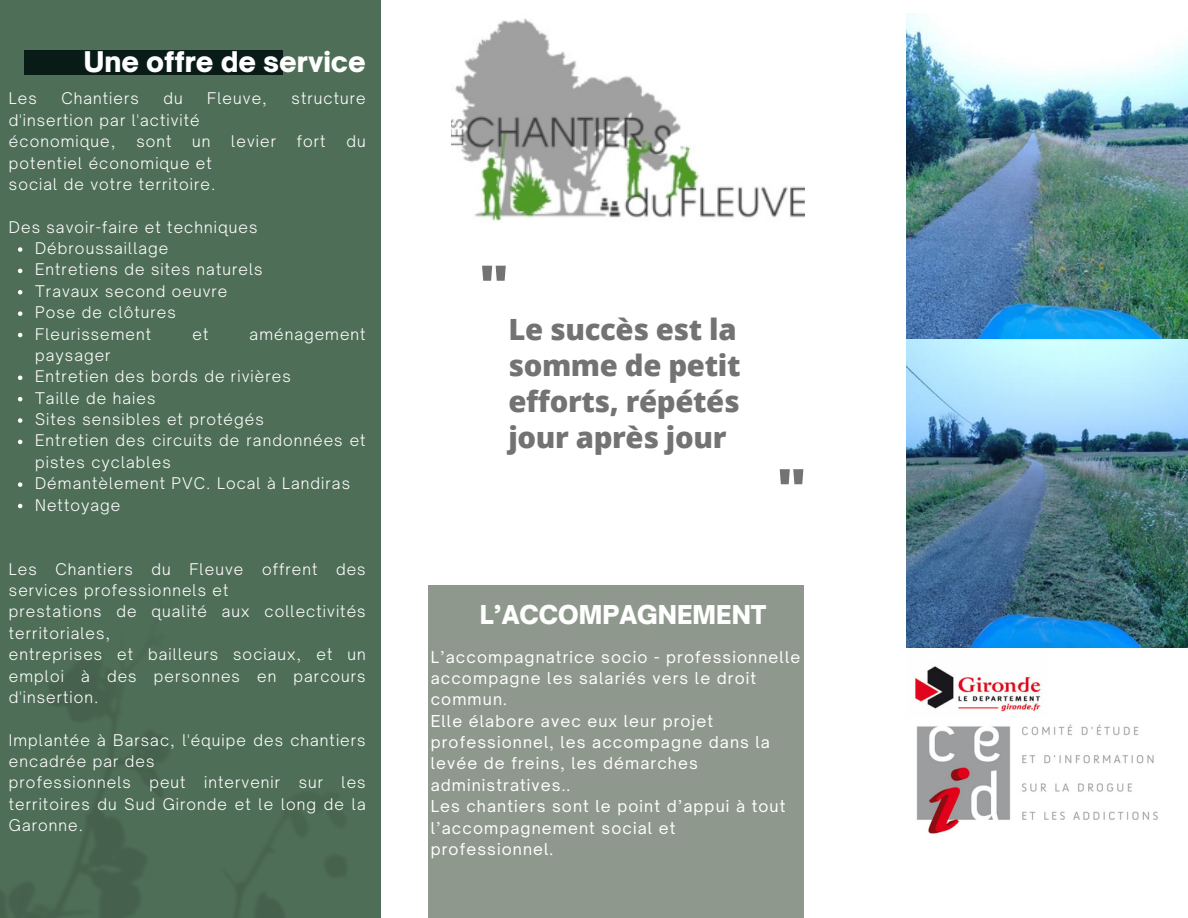
<style>
.page{position:relative;width:1188px;height:918px;background:#fff}
.page>*{position:absolute;margin:0;border:0;box-sizing:border-box;transform-origin:0 0}
.t1{font:800 58.5px "Open Sans";color:#737373}
.t2{font:800 29.25px/36px "Open Sans";letter-spacing:-.01em;color:#737373}
.t3{font:900 27.3px "Open Sauce One";color:#fff}
.t4{font:900 24.9px "Open Sauce One";color:#fff}
.t5{font:15.75px/21.3px "Open Sauce One";letter-spacing:.07em;color:#fff}
.t6{font:300 15.45px/21.3px "Open Sauce One";letter-spacing:.07em;color:#fff}
</style>
<div class="page">
<div style="left:0;top:0;width:380px;height:918px;background:#4f6e57"></div>
<img style="left:0;top:594px;width:381px;height:324px">
<img style="left:916px;top:724px;width:242px;height:110px">
<div style="left:428px;top:585px;width:376px;height:333px;background:#8f988d"></div>
<img style="left:451px;top:18px;width:353px;height:204px">
<div style="left:24px;top:51px;width:259px;height:24px;background:#081b17"></div>
<img style="left:914px;top:666px;width:127px;height:46px">
<img style="left:907px;top:14px;width:281px;height:326px">
<img style="left:906px;top:340px;width:282px;height:308px">
<svg style="left:18px;top:247px;width:4px;height:5px"></svg>
<svg style="left:18px;top:269px;width:4px;height:4px"></svg>
<svg style="left:18px;top:290px;width:4px;height:5px"></svg>
<svg style="left:18px;top:311px;width:4px;height:5px"></svg>
<svg style="left:18px;top:333px;width:4px;height:4px"></svg>
<svg style="left:18px;top:376px;width:4px;height:4px"></svg>
<svg style="left:18px;top:397px;width:4px;height:4px"></svg>
<svg style="left:18px;top:418px;width:4px;height:5px"></svg>
<svg style="left:18px;top:440px;width:4px;height:4px"></svg>
<svg style="left:18px;top:482px;width:4px;height:5px"></svg>
<svg style="left:18px;top:504px;width:4px;height:4px"></svg>
<p class="t3" style="left:84px;top:45px;width:284px">Une offre de service</p>
<p class="t6" style="left:9px;top:88px;width:29px">Les</p>
<p class="t6" style="left:61px;top:88px;width:79px">Chantiers</p>
<p class="t6" style="left:163px;top:88px;width:21px">du</p>
<p class="t6" style="left:207px;top:88px;width:61px">Fleuve,</p>
<p class="t6" style="left:292px;top:88px;width:76px">structure</p>
<p class="t6" style="left:9px;top:109px;width:192px">d'insertion par l'activité</p>
<p class="t6" style="left:9px;top:131px;width:108px">économique,</p>
<p class="t6" style="left:136px;top:131px;width:37px">sont</p>
<p class="t6" style="left:192px;top:131px;width:20px">un</p>
<p class="t6" style="left:231px;top:131px;width:46px">levier</p>
<p class="t6" style="left:297px;top:131px;width:30px">fort</p>
<p class="t6" style="left:346px;top:131px;width:21px">du</p>
<p class="t6" style="left:9px;top:152px;width:204px">potentiel économique et</p>
<p class="t6" style="left:9px;top:173px;width:208px">social de votre territoire.</p>
<p class="t6" style="left:9px;top:216px;width:250px">Des savoir-faire et techniques</p>
<p class="t6" style="left:35px;top:237px;width:135px">Débroussaillage</p>
<p class="t6" style="left:35px;top:259px;width:229px">Entretiens de sites naturels</p>
<p class="t6" style="left:35px;top:280px;width:194px">Travaux second oeuvre</p>
<p class="t6" style="left:35px;top:302px;width:142px">Pose de clôtures</p>
<p class="t6" style="left:35px;top:323px;width:118px">Fleurissement</p>
<p class="t6" style="left:192px;top:323px;width:17px">et</p>
<p class="t6" style="left:250px;top:323px;width:118px">aménagement</p>
<p class="t6" style="left:35px;top:344px;width:77px">paysager</p>
<p class="t6" style="left:35px;top:366px;width:257px">Entretien des bords de rivières</p>
<p class="t6" style="left:35px;top:387px;width:122px">Taille de haies</p>
<p class="t6" style="left:35px;top:408px;width:230px">Sites sensibles et protégés</p>
<p class="t6" style="left:35px;top:430px;width:332px">Entretien des circuits de randonnées et pistes cyclables</p>
<p class="t6" style="left:35px;top:473px;width:316px">Démantèlement PVC. Local à Landiras</p>
<p class="t6" style="left:35px;top:494px;width:87px">Nettoyage</p>
<p class="t6" style="left:9px;top:558px;width:358px">Les Chantiers du Fleuve offrent des services professionnels et</p>
<h1 class="t6" style="left:9px;top:601px;width:358px">prestations de qualité aux collectivités territoriales,</h1>
<p class="t6" style="left:9px;top:644px;width:358px;text-align:justify">entreprises et bailleurs sociaux, et un emploi à des personnes en parcours d'insertion.</p>
<h1 class="t6" style="left:9px;top:729px;width:358px">Implantée à Barsac, l'équipe des chantiers encadrée par des</h1>
<p class="t6" style="left:9px;top:772px;width:358px;text-align:justify">professionnels peut intervenir sur les territoires du Sud Gironde et le long de la Garonne.</p>
<p class="t1" style="left:479px;top:245px;width:32px">"</p>
<p class="t2" style="left:508px;top:310px;width:234px">Le succès est la somme de petit efforts, répétés jour après jour</p>
<p class="t1" style="left:776px;top:448px;width:32px">"</p>
<p class="t4" style="left:480px;top:599px;width:288px">L’ACCOMPAGNEMENT</p>
<h2 class="t5" style="left:431px;top:646px;width:371px">L’accompagnatrice socio - professionnelle accompagne les salariés vers le droit commun.</h2>
<p class="t5" style="left:431px;top:710px;width:341px">Elle élabore avec eux leur projet professionnel, les accompagne dans la levée de freins, les démarches administratives..</p>
<p class="t5" style="left:431px;top:795px;width:356px">Les chantiers sont le point d’appui à tout l’accompagnement social et professionnel.</p>
</div>
